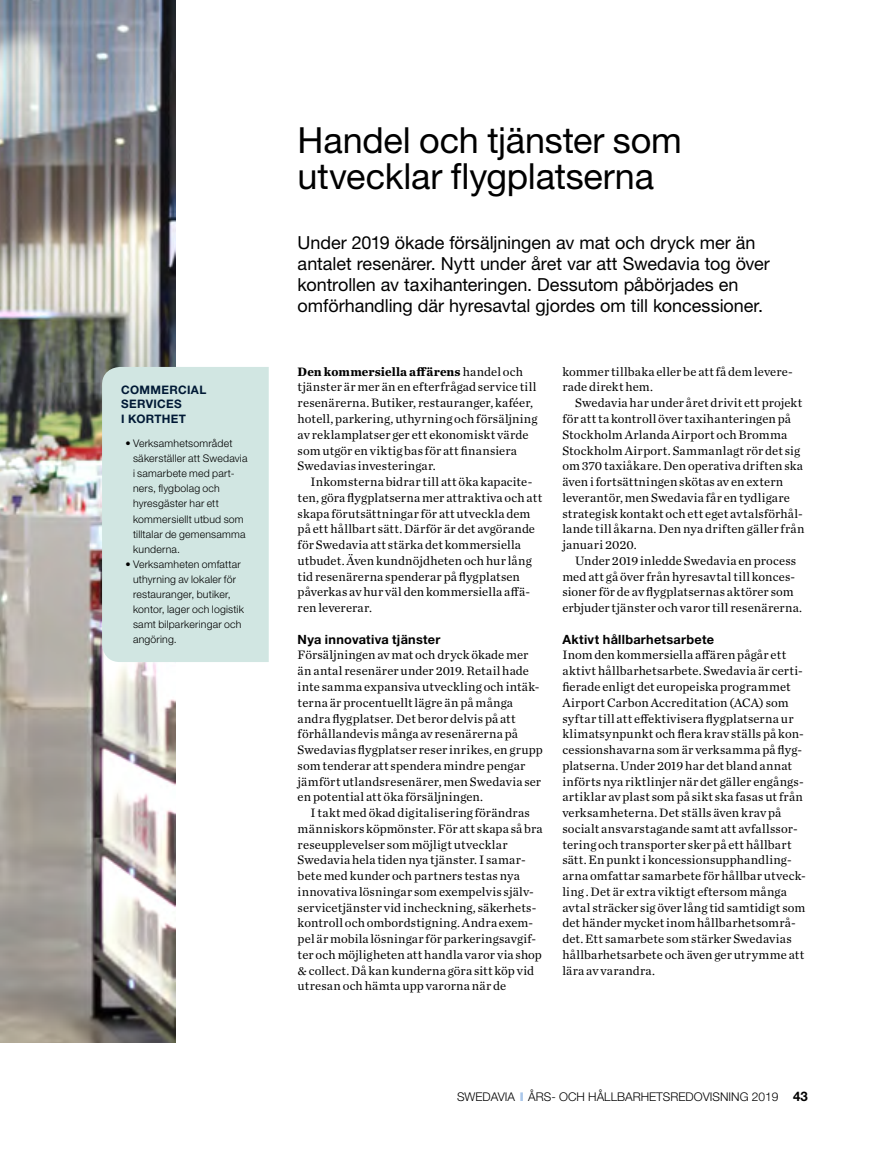
<style>
.page{position:relative;width:893px;height:1149px;background:#fff}
.page>*{position:absolute;margin:0;border:0;box-sizing:border-box;transform-origin:0 0}
.t1{font:36px/36px "Helvetica Neue LT Std";letter-spacing:-.005em;color:#000}
.t2{font:18px/21px "Helvetica Neue LT Std";letter-spacing:-.005em;color:#000}
.t3{font:12.75px/15.8px "Chronicle Text G1";letter-spacing:.01em;color:#000}
.t4{font:700 12.75px "Helvetica Neue LT Std";letter-spacing:.02em;color:#000}
.t5{font:300 12px "Helvetica Neue LT Std";color:#000}
.t6{font:700 11.7px/14.4px "Helvetica Neue LT Std";letter-spacing:.03em;color:#001935}
.t7{font:300 10.5px/15px "Helvetica Neue LT Std";letter-spacing:.02em;color:#000}
.s1{font-weight:700}
.s2{font-weight:900;color:#aac7ea}
.s3{font-weight:700;font-size:13.2px}
</style>
<div class="page">
<img style="left:0;top:0;width:175px;height:1042px">
<div style="left:102px;top:367px;width:167px;height:295px;background:#d1e6e2"></div>
<p class="t6" style="left:121px;top:382px;width:87px">COMMERCIAL<br>SERVICES<br>I KORTHET</p>
<p class="t7" style="left:133px;top:436px;width:116px;text-indent:-8px">• Verksamhetsområdet säkerställer att Swedavia i samarbete med part&shy;ners, flygbolag och hyresgäster har ett kommersiellt utbud som tilltalar de gemensamma kunderna.</p>
<p class="t7" style="left:133px;top:556px;width:112px;text-indent:-8px">• Verksamheten omfattar uthyrning av lokaler för restauranger, butiker, kontor, lager och logistik samt bilparkeringar och angöring.</p>
<h1 class="t1" style="left:298px;top:122px;width:386px">Handel och tjänster som utvecklar flygplatserna</h1>
<h2 class="t2" style="left:298px;top:232px;width:474px">Under 2019 ökade försäljningen av mat och dryck mer än antalet resenärer. Nytt under året var att Swedavia tog över kontrollen av taxihanteringen. Dessutom påbörjades en omförhandling där hyresavtal gjordes om till koncessioner.</h2>
<p class="t3" style="left:298px;top:363px;width:241px"><span class="s1">Den kommersiella affärens</span> handel och tjänster är mer än en efterfrågad service till resenärerna. Butiker, restauranger, kaféer, hotell, parkering, uthyrning och försäljning av reklamplatser ger ett ekonomiskt värde som utgör en viktig bas för att finansiera Swedavias investeringar.</p>
<p class="t3" style="left:298px;top:473px;width:246px;text-indent:13px">Inkomsterna bidrar till att öka kapacite&shy;ten, göra flygplatserna mer attraktiva och att skapa förutsättningar för att utveckla dem på ett hållbart sätt. Därför är det avgörande för Swedavia att stärka det kommersiella utbudet. Även kundnöjdheten och hur lång tid resenärerna spenderar på flygplatsen påverkas av hur väl den kommersiella affä&shy;ren levererar.</p>
<p class="t4" style="left:298px;top:631px;width:144px">Nya innovativa tjänster</p>
<p class="t3" style="left:298px;top:646px;width:247px">Försäljningen av mat och dryck ökade mer än antal resenärer under 2019. Retail hade inte samma expansiva utveckling och intäk&shy;terna är procentuellt lägre än på många andra flygplatser. Det beror delvis på att förhållandevis många av resenärerna på Swedavias flygplatser reser inrikes, en grupp som tenderar att spendera mindre pengar jämfört utlandsresenärer, men Swedavia ser en potential att öka försäljningen.</p>
<p class="t3" style="left:298px;top:804px;width:246px;text-indent:13px">I takt med ökad digitalisering förändras människors köpmönster. För att skapa så bra reseupplevelser som möjligt utvecklar Swedavia hela tiden nya tjänster. I samar&shy;bete med kunder och partners testas nya innovativa lösningar som exempelvis själv&shy;servicetjänster vid incheckning, säkerhets&shy;kontroll och ombordstigning. Andra exem&shy;pel är mobila lösningar för parkeringsavgif&shy;ter och möjligheten att handla varor via shop &amp; collect. Då kan kunderna göra sitt köp vid utresan och hämta upp varorna när de</p>
<p class="t3" style="left:562px;top:363px;width:232px">kommer tillbaka eller be att få dem levere&shy;rade direkt hem.</p>
<p class="t3" style="left:562px;top:394px;width:244px;text-indent:13px">Swedavia har under året drivit ett projekt för att ta kontroll över taxihanteringen på Stockholm Arlanda Airport och Bromma Stockholm Airport. Sammanlagt rör det sig om 370 taxiåkare. Den operativa driften ska även i fortsättningen skötas av en extern leverantör, men Swedavia får en tydligare strategisk kontakt och ett eget avtalsförhål&shy;lande till åkarna. Den nya driften gäller från januari 2020.</p>
<p class="t3" style="left:562px;top:552px;width:241px;text-indent:13px">Under 2019 inledde Swedavia en process med att gå över från hyresavtal till konces&shy;sioner för de av flygplatsernas aktörer som erbjuder tjänster och varor till resenärerna.</p>
<p class="t4" style="left:562px;top:631px;width:153px">Aktivt hållbarhetsarbete</p>
<p class="t3" style="left:562px;top:646px;width:245px">Inom den kommersiella affären pågår ett aktivt hållbarhetsarbete. Swedavia är certi&shy;fierade enligt det europeiska programmet Airport Carbon Accreditation (ACA) som syftar till att effektivisera flygplatserna ur klimatsynpunkt och flera krav ställs på kon&shy;cessionshavarna som är verksamma på flyg&shy;platserna. Under 2019 har det bland annat införts nya riktlinjer när det gäller engångs&shy;artiklar av plast som på sikt ska fasas ut från verksamheterna. Det ställs även krav på socialt ansvarstagande samt att avfallssor&shy;tering och transporter sker på ett hållbart sätt. En punkt i koncessionsupphandling&shy;arna omfattar samarbete för hållbar utveck&shy;ling . Det är extra viktigt eftersom många avtal sträcker sig över lång tid samtidigt som det händer mycket inom hållbarhetsområ&shy;det. Ett samarbete som stärker Swedavias hållbarhetsarbete och även ger utrymme att lära av varandra.</p>
<p class="t5" style="left:457px;top:1088px;width:352px">SWEDAVIA <span class="s2">I</span> ÅRS- OCH HÅLLBARHETSREDOVISNING 2019 <span class="s3">43</span></p>
</div>
